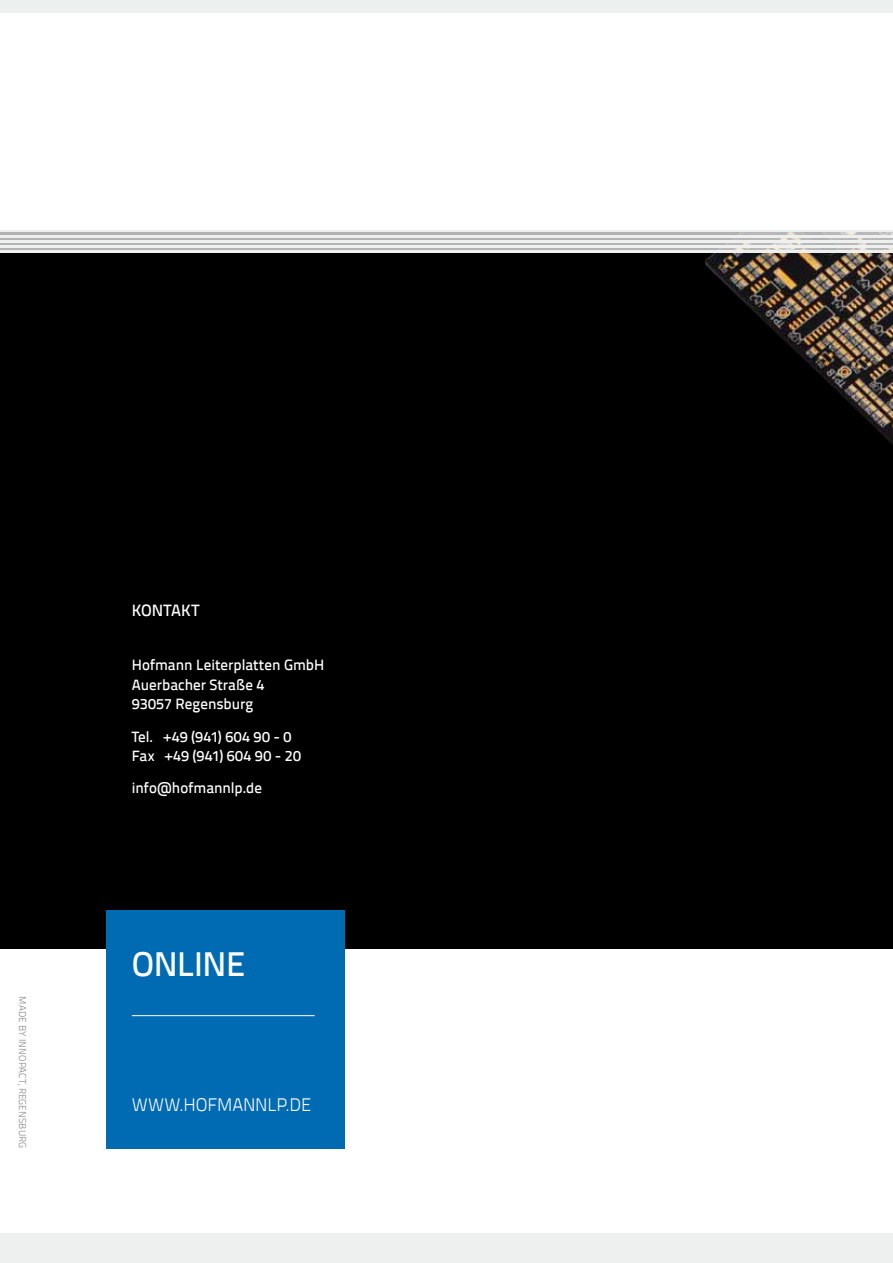
<style>
.page{position:relative;width:893px;height:1263px;background:#fff}
.page>*{position:absolute;margin:0;border:0;box-sizing:border-box;transform-origin:0 0}
.t1{font:500 34.5px "Titillium Text 22 L";color:#fff}
.t2{font:300 18px "Titillium Text 22 L";color:#fff}
.t3{font:500 16.5px "Titillium Text 22 L";color:#fff}
.t4{font:500 15px/19.5px "Titillium Text 22 L";color:#fff}
.t5{font:500 15px/19.5px "Titillium Text 22 L";letter-spacing:.025em;color:#fff}
.t6{font:300 9.75px "Titillium Text 22 L";letter-spacing:.015em;color:#87888a}
</style>
<div class="page">
<div style="left:0;top:230px;width:893px;height:719px;background:#000"></div>
<img style="left:344px;top:271px;width:549px;height:678px">
<div style="left:0;top:210px;width:893px;height:61px;background:#000;opacity:.26"></div>
<svg style="left:0;top:232px;width:893px;height:19px;background:#c6c6c6"></svg>
<hr style="left:0;top:230px;width:893px;height:2px;background:#eeefef">
<hr style="left:0;top:235px;width:893px;height:2px;background:#eeefef">
<hr style="left:0;top:240px;width:893px;height:2px;background:#eeefef">
<hr style="left:0;top:246px;width:893px;height:2px;background:#eeefef">
<hr style="left:0;top:251px;width:893px;height:2px;background:#eeefef">
<div style="left:0;top:21px;width:893px;height:209px;background:#fff"></div>
<div style="left:0;top:0;width:893px;height:13px;background:#eeefef"></div>
<div style="left:106px;top:910px;width:238px;height:238px;background:#006ab3"></div>
<hr style="left:132px;top:1015px;width:183px;height:1px;background:#fff">
<div style="left:0;top:1233px;width:893px;height:30px;background:#eeefef"></div>
<p class="t6" style="left:28px;top:996px;width:153px;rotate:90deg">MADE BY INNOPACT, REGENSBURG</p>
<p class="t3" style="left:132px;top:600px;width:69px">KONTAKT</p>
<p class="t4" style="left:132px;top:655px;width:194px">Hofmann Leiterplatten GmbH<br>Auerbacher Straße 4<br>93057 Regensburg</p>
<p class="t5" style="left:132px;top:726px;width:171px">Tel. +49 (941) 604 90 - 0<br>Fax +49 (941) 604 90 - 20</p>
<p class="t4" style="left:132px;top:778px;width:132px">info@hofmannlp.de</p>
<h1 class="t1" style="left:132px;top:943px;width:20px">onlin</h1>
<h1 class="t1" style="left:226px;top:943px;width:21px">e</h1>
<p class="t2" style="left:132px;top:1094px;width:17px">WWW</p>
<p class="t2" style="left:180px;top:1094px;width:40px">.HOFMANNLP</p>
<p class="t2" style="left:285px;top:1094px;width:15px">.DE</p>
</div>
